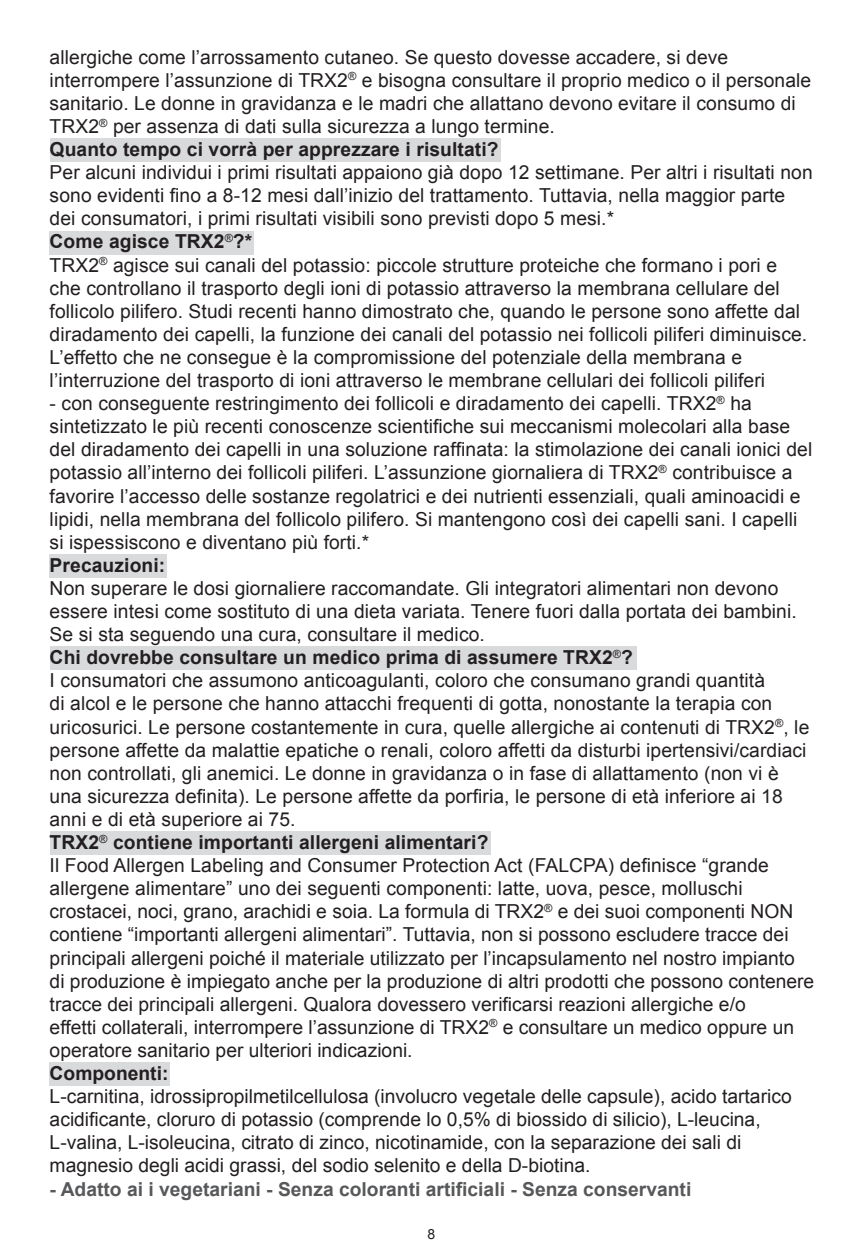
<style>
.page{position:relative;width:864px;height:1260px;background:#fff}
.page>*{position:absolute;margin:0;border:0;box-sizing:border-box;transform-origin:0 0}
.t1{font:19.25px/23.1px "Arial";letter-spacing:.005em;color:#231f20}
.t2{font:700 19.25px "Arial";color:#57585a}
.t3{font:700 19.25px "Arial";letter-spacing:.005em;color:#231f20}
.t4{font:14px "Arial";color:#231f20}
.s1{font-weight:700}
</style>
<div class="page">
<div style="left:50px;top:231px;width:203px;height:23px;background:#d9dadc"></div>
<div style="left:50px;top:138px;width:450px;height:24px;background:#d9dadc"></div>
<div style="left:50px;top:554px;width:117px;height:23px;background:#d9dadc"></div>
<div style="left:50px;top:646px;width:586px;height:24px;background:#d9dadc"></div>
<div style="left:50px;top:831px;width:440px;height:24px;background:#d9dadc"></div>
<div style="left:50px;top:1063px;width:120px;height:23px;background:#d9dadc"></div>
<p class="t1" style="left:50px;top:46px;width:762px">allergiche come l’arrossamento cutaneo. Se questo dovesse accadere, si deve interrompere l’assunzione di TRX2<sup>®</sup> e bisogna consultare il proprio medico o il personale sanitario. Le donne in gravidanza e le madri che allattano devono evitare il consumo di TRX2<sup>®</sup> per assenza di dati sulla sicurezza a lungo termine.<br><span class="s1">Quanto tempo ci vorrà per apprezzare i risultati?</span></p>
<p class="t1" style="left:50px;top:161px;width:764px">Per alcuni individui i primi risultati appaiono già dopo 12 settimane. Per altri i risultati non sono evidenti fino a 8-12 mesi dall’inizio del trattamento. Tuttavia, nella maggior parte dei consumatori, i primi risultati visibili sono previsti dopo 5 mesi.*<br><span class="s1">Come agisce TRX2</span><sup>®</sup><span class="s1">?*<br></span>TRX2<sup>®</sup> agisce sui canali del potassio: piccole strutture proteiche che formano i pori e che controllano il trasporto degli ioni di potassio attraverso la membrana cellulare del follicolo pilifero. Studi recenti hanno dimostrato che, quando le persone sono affette dal diradamento dei capelli, la funzione dei canali del potassio nei follicoli piliferi diminuisce.<br>L’effetto che ne consegue è la compromissione del potenziale della membrana e l’interruzione del trasporto di ioni attraverso le membrane cellulari dei follicoli piliferi</p>
<p class="t1" style="left:50px;top:392px;width:763px">- con conseguente restringimento dei follicoli e diradamento dei capelli. TRX2<sup>®</sup> ha sintetizzato le più recenti conoscenze scientifiche sui meccanismi molecolari alla base del diradamento dei capelli in una soluzione raffinata: la stimolazione dei canali ionici del potassio all’interno dei follicoli piliferi. L’assunzione giornaliera di TRX2<sup>®</sup> contribuisce a favorire l’accesso delle sostanze regolatrici e dei nutrienti essenziali, quali aminoacidi e lipidi, nella membrana del follicolo pilifero. Si mantengono così dei capelli sani. I capelli si ispessiscono e diventano più forti.*</p>
<p class="t3" style="left:50px;top:552px;width:117px">Precauzioni:</p>
<p class="t1" style="left:50px;top:577px;width:765px">Non superare le dosi giornaliere raccomandate. Gli integratori alimentari non devono essere intesi come sostituto di una dieta variata. Tenere fuori dalla portata dei bambini.<br>Se si sta seguendo una cura, consultare il medico.<br><span class="s1">Chi dovrebbe consultare un medico prima di assumere TRX2</span><sup>®</sup><span class="s1">?<br></span>I consumatori che assumono anticoagulanti, coloro che consumano grandi quantità<br>di alcol e le persone che hanno attacchi frequenti di gotta, nonostante la terapia con uricosurici. Le persone costantemente in cura, quelle allergiche ai contenuti di TRX2<sup>®</sup>, le persone affette da malattie epatiche o renali, coloro affetti da disturbi ipertensivi/cardiaci non controllati, gli anemici. Le donne in gravidanza o in fase di allattamento (non vi è una sicurezza definita). Le persone affette da porfiria, le persone di età inferiore ai 18 anni e di età superiore ai 75.<br><span class="s1">TRX2</span><sup>®</sup> <span class="s1">contiene importanti allergeni alimentari?<br></span>Il Food Allergen Labeling and Consumer Protection Act (FALCPA) definisce “grande allergene alimentare” uno dei seguenti componenti: latte, uova, pesce, molluschi crostacei, noci, grano, arachidi e soia. La formula di TRX2<sup>®</sup> e dei suoi componenti NON contiene “importanti allergeni alimentari”. Tuttavia, non si possono escludere tracce dei principali allergeni poiché il materiale utilizzato per l’incapsulamento nel nostro impianto di produzione è impiegato anche per la produzione di altri prodotti che possono contenere tracce dei principali allergeni. Qualora dovessero verificarsi reazioni allergiche e/o<br>effetti collaterali, interrompere l’assunzione di TRX2<sup>®</sup> e consultare un medico oppure un operatore sanitario per ulteriori indicazioni.</p>
<p class="t3" style="left:50px;top:1060px;width:120px">Componenti:</p>
<p class="t1" style="left:50px;top:1085px;width:743px">L-carnitina, idrossipropilmetilcellulosa (involucro vegetale delle capsule), acido tartarico acidificante, cloruro di potassio (comprende lo 0,5% di biossido di silicio), L-leucina, L-valina, L-isoleucina, citrato di zinco, nicotinamide, con la separazione dei sali di magnesio degli acidi grassi, del sodio selenito e della D-biotina.</p>
<p class="t2" style="left:50px;top:1176px;width:643px">- Adatto ai i vegetariani - Senza coloranti artificiali - Senza conservanti</p>
<p class="t4" style="left:427px;top:1225px;width:9px">8</p>
</div>
